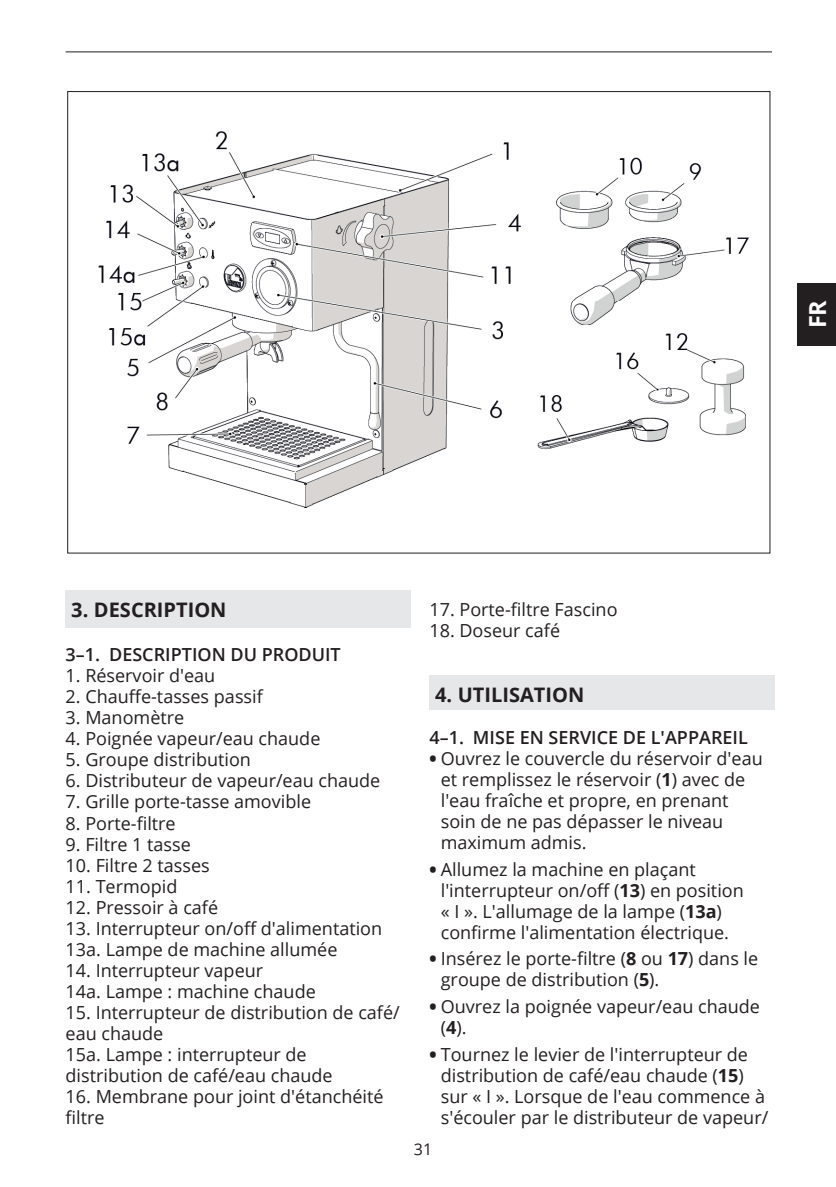
<style>
.page{position:relative;width:836px;height:1187px;background:#fff}
.page>*{position:absolute;margin:0;border:0;box-sizing:border-box;transform-origin:0 0}
.t1{font:700 23.4px "Open Sans";color:#fff}
.t2{font:700 20px "Open Sans";color:#231f20}
.t3{font:18px/21px "Open Sans";color:#231f20}
.t4{font:600 18px "Open Sans";color:#231f20}
.t5{font:16px "Open Sans";color:#231f20}
.s1{font-weight:800}
.s2{font-weight:700}
</style>
<div class="page">
<hr style="left:66px;top:51px;width:705px;height:1px;background:#231f20">
<div style="left:796px;top:283px;width:39px;height:62px;background:#231f20"></div>
<div style="left:66px;top:590px;width:345px;height:38px;background:#e6e7e9"></div>
<div style="left:429px;top:675px;width:345px;height:35px;background:#e6e7e9"></div>
<img style="left:98px;top:131px;width:423px;height:376px">
<img style="left:556px;top:157px;width:193px;height:144px">
<img style="left:537px;top:301px;width:209px;height:149px">
<p class="t1" style="left:800px;top:328px;width:30px;rotate:-90deg">FR</p>
<p class="t2" style="left:71px;top:595px;width:157px">3. DESCRIPTION</p>
<p class="t4" style="left:66px;top:642px;width:276px">3–1. DESCRIPTION DU PRODUIT</p>
<p class="t3" style="left:66px;top:664px;width:151px">1. Réservoir d'eau</p>
<p class="t3" style="left:66px;top:685px;width:199px">2. Chauffe-tasses passif</p>
<p class="t3" style="left:66px;top:706px;width:120px">3. Manomètre</p>
<p class="t3" style="left:66px;top:727px;width:256px">4. Poignée vapeur/eau chaude</p>
<p class="t3" style="left:66px;top:748px;width:187px">5. Groupe distribution</p>
<p class="t3" style="left:66px;top:769px;width:316px">6. Distributeur de vapeur/eau chaude</p>
<p class="t3" style="left:66px;top:790px;width:247px">7. Grille porte-tasse amovible</p>
<p class="t3" style="left:66px;top:811px;width:112px">8. Porte-filtre</p>
<p class="t3" style="left:66px;top:832px;width:127px">9. Filtre 1 tasse</p>
<p class="t3" style="left:66px;top:853px;width:146px">10. Filtre 2 tasses</p>
<p class="t3" style="left:66px;top:874px;width:113px">11. Termopid</p>
<p class="t3" style="left:66px;top:895px;width:154px">12. Pressoir à café</p>
<p class="t3" style="left:66px;top:916px;width:318px">13. Interrupteur on/off d'alimentation<br>13a. Lampe de machine allumée</p>
<p class="t3" style="left:66px;top:958px;width:252px">14. Interrupteur vapeur<br>14a. Lampe : machine chaude</p>
<p class="t3" style="left:66px;top:1000px;width:335px">15. Interrupteur de distribution de café/ eau chaude<br>15a. Lampe : interrupteur de distribution de café/eau chaude</p>
<p class="t3" style="left:66px;top:1084px;width:319px">16. Membrane pour joint d'étanchéité filtre</p>
<p class="t3" style="left:429px;top:598px;width:189px">17. Porte-filtre Fascino</p>
<p class="t3" style="left:429px;top:619px;width:132px">18. Doseur café</p>
<p class="t2" style="left:435px;top:680px;width:151px">4. UTILISATION</p>
<p class="t4" style="left:429px;top:724px;width:320px">4–1. MISE EN SERVICE DE L'APPAREIL</p>
<p class="t3" style="left:440px;top:747px;width:323px;text-indent:-11px"><span class="s1">•</span> Ouvrez le couvercle du réservoir d'eau et remplissez le réservoir (<span class="s2">1</span>) avec de l'eau fraîche et propre, en prenant soin de ne pas dépasser le niveau maximum admis.</p>
<p class="t3" style="left:440px;top:857px;width:304px;text-indent:-11px"><span class="s1">•</span> Allumez la machine en plaçant l'interrupteur on/off (<span class="s2">13</span>) en position « I ». L'allumage de la lampe (<span class="s2">13a</span>) confirme l'alimentation électrique.</p>
<p class="t3" style="left:440px;top:947px;width:319px;text-indent:-11px"><span class="s1">•</span> Insérez le porte-filtre (<span class="s2">8</span> ou <span class="s2">17</span>) dans le groupe de distribution (<span class="s2">5</span>).</p>
<p class="t3" style="left:440px;top:995px;width:320px;text-indent:-11px"><span class="s1">•</span> Ouvrez la poignée vapeur/eau chaude (<span class="s2">4</span>).</p>
<p class="t3" style="left:440px;top:1043px;width:329px;text-indent:-11px"><span class="s1">•</span> Tournez le levier de l'interrupteur de distribution de café/eau chaude (<span class="s2">15</span>) sur « I ». Lorsque de l'eau commence à s'écouler par le distributeur de vapeur/</p>
<p class="t5" style="left:414px;top:1137px;width:20px">31</p>
</div>
